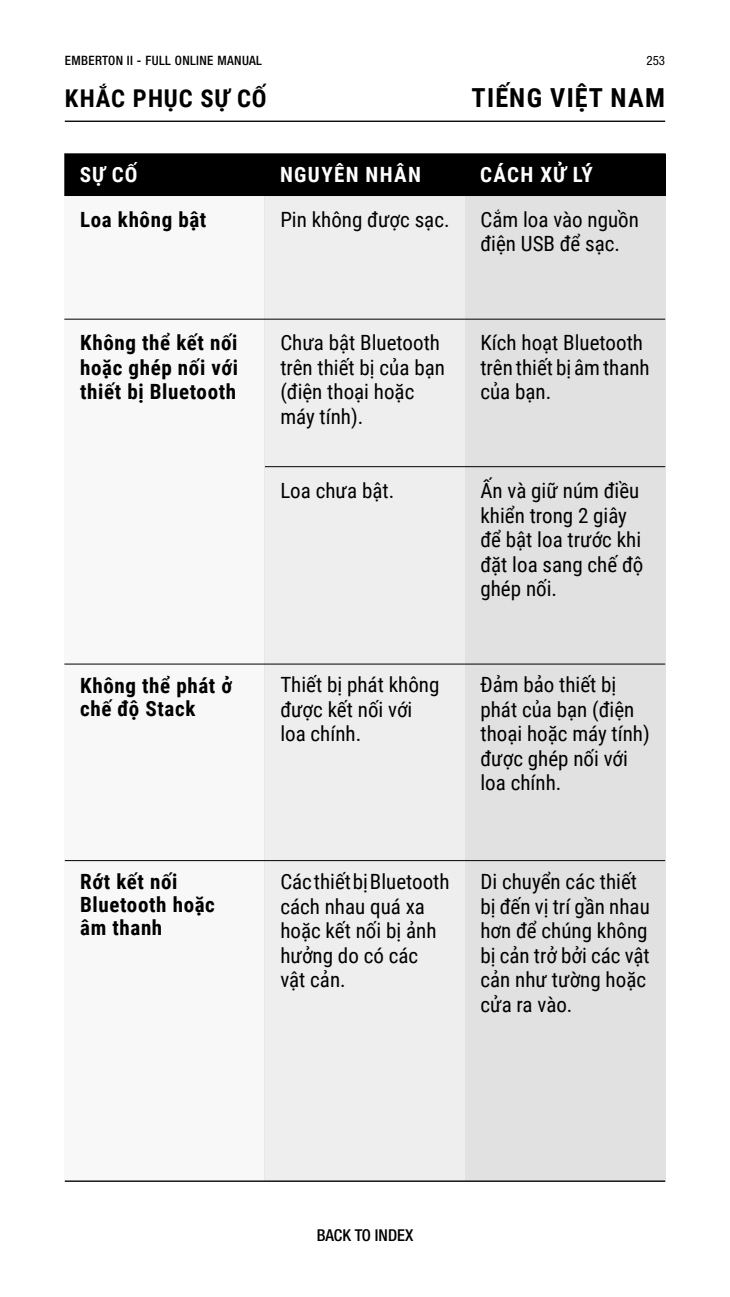
<style>
.page{position:relative;width:730px;height:1297px;background:#fff}
.page>*{position:absolute;margin:0;border:0;box-sizing:border-box;transform-origin:0 0}
.t1{font:700 26.25px "Roboto Condensed";letter-spacing:.055em;color:#000}
.t2{font:700 24.5px "Roboto Condensed";letter-spacing:.04em;color:#000}
.t3{font:21px/24.5px "Roboto Condensed";color:#000}
.t4{font:700 21px/22.8px "Roboto Condensed";letter-spacing:.03em;color:#000}
.t5{font:700 21px "Roboto Condensed";letter-spacing:.065em;color:#fff}
.t6{font:500 condensed 16.45px "Helvetica Neue LTW1 G";color:#000}
.t7{font:500 condensed 12.95px "Helvetica Neue LTW1 G";letter-spacing:.03em;color:#000}
.t8{font:condensed 12.95px "Helvetica Neue LTW1 G";color:#000}
</style>
<div class="page">
<div style="left:465px;top:195px;width:199px;height:986px;background:#e1e1e1"></div>
<div style="left:265px;top:195px;width:200px;height:986px;background:#eee"></div>
<div style="left:65px;top:196px;width:200px;height:985px;background:#f8f8f8"></div>
<div style="left:65px;top:154px;width:599px;height:41px;background:#000"></div>
<div style="left:65px;top:154px;width:600px;height:42px;border:1px solid #000"></div>
<hr style="left:64px;top:319px;width:600px;height:1px;background:#000">
<hr style="left:265px;top:466px;width:399px;height:1px;background:#000">
<hr style="left:64px;top:663px;width:600px;height:1px;background:#000">
<hr style="left:65px;top:860px;width:599px;height:1px;background:#000">
<hr style="left:65px;top:121px;width:599px;height:1px;background:#000">
<p class="t7" style="left:65px;top:52px;width:199px">EMBERTON II - FULL ONLINE MANUAL</p>
<p class="t8" style="left:646px;top:53px;width:20px">253</p>
<p class="t2" style="left:65px;top:81px;width:203px">KHẮC PHỤC SỰ CỐ</p>
<p class="t1" style="left:471px;top:79px;width:195px">TIẾNG VIỆT NAM</p>
<p class="t5" style="left:80px;top:160px;width:59px">SỰ CỐ</p>
<p class="t5" style="left:280px;top:160px;width:142px">NGUYÊN NHÂN</p>
<p class="t5" style="left:480px;top:160px;width:114px">CÁCH XỬ LÝ</p>
<p class="t3" style="left:280px;top:206px;width:171px">Pin không được sạc.</p>
<p class="t3" style="left:480px;top:206px;width:160px">Cắm loa vào nguồn điện USB để sạc.</p>
<p class="t4" style="left:80px;top:207px;width:128px">Loa không bật</p>
<p class="t4" style="left:80px;top:329px;width:159px;line-height:24.5px;text-align:justify">Không thể kết nối hoặc ghép nối với thiết bị Bluetooth</p>
<p class="t3" style="left:280px;top:329px;width:166px">Chưa bật Bluetooth trên thiết bị của bạn (điện thoại hoặc máy tính).</p>
<p class="t3" style="left:480px;top:329px;width:171px">Kích hoạt Bluetooth trên thiết bị âm thanh của bạn.</p>
<p class="t3" style="left:280px;top:477px;width:115px">Loa chưa bật.</p>
<p class="t3" style="left:480px;top:477px;width:164px">Ấn và giữ núm điều khiển trong 2 giây để bật loa trước khi đặt loa sang chế độ ghép nối.</p>
<p class="t4" style="left:80px;top:673px;width:153px">Không thể phát ở chế độ Stack</p>
<p class="t3" style="left:280px;top:671px;width:160px">Thiết bị phát không được kết nối với loa chính.</p>
<p class="t3" style="left:480px;top:671px;width:171px">Đảm bảo thiết bị phát của bạn (điện thoại hoặc máy tính) được ghép nối với loa chính.</p>
<p class="t4" style="left:80px;top:869px;width:136px">Rớt kết nối<br>Bluetooth hoặc âm thanh</p>
<p class="t3" style="left:280px;top:868px;width:171px">Các thiết bị Bluetooth cách nhau quá xa hoặc kết nối bị ảnh hưởng do có các<br>vật cản.</p>
<p class="t3" style="left:480px;top:868px;width:171px">Di chuyển các thiết bị đến vị trí gần nhau hơn để chúng không bị cản trở bởi các vật cản như tường hoặc cửa ra vào.</p>
<p class="t6" style="left:316px;top:1225px;width:98px">BACK TO INDEX</p>
</div>
